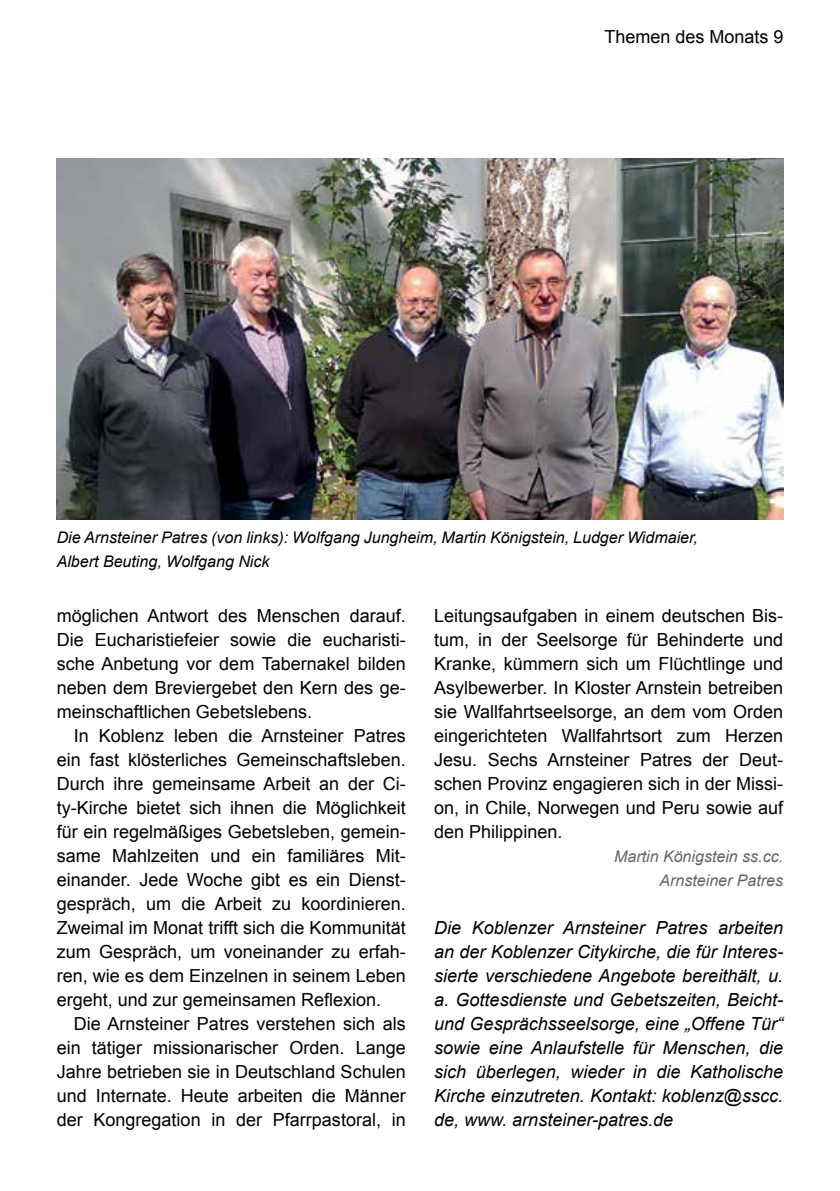
<style>
.page{position:relative;width:840px;height:1191px;background:#fff}
.page>*{position:absolute;margin:0;border:0;box-sizing:border-box;transform-origin:0 0}
.t1{font:18px/24px "Arial";color:#000;text-align:justify}
.t2{font:italic 18px/24px "Arial";color:#000;text-align:justify}
.t3{font:italic 16px/24px "Arial";color:#000}
.t4{font:italic 16px/24px "Arial";color:#636466;text-align:right}
</style>
<div class="page">
<img style="left:57px;top:159px;width:725px;height:360px">
<p class="t1" style="left:604px;top:25px;width:181px">Themen des Monats 9</p>
<p class="t3" style="left:57px;top:525px;width:642px">Die Arnsteiner Patres (von links): Wolfgang Jungheim, Martin Königstein, Ludger Widmaier,<br>Albert Beuting, Wolfgang Nick</p>
<p class="t1" style="left:57px;top:603px;width:350px">möglichen Antwort des Menschen darauf.<br>Die Eucharistiefeier sowie die eucharisti&shy;sche Anbetung vor dem Tabernakel bilden neben dem Breviergebet den Kern des ge&shy;meinschaftlichen Gebetslebens.</p>
<p class="t1" style="left:57px;top:723px;width:350px;text-indent:17px">In Koblenz leben die Arnsteiner Patres ein fast klösterliches Gemeinschaftsleben.<br>Durch ihre gemeinsame Arbeit an der Ci&shy;ty-Kirche bietet sich ihnen die Möglichkeit für ein regelmäßiges Gebetsleben, gemein&shy;same Mahlzeiten und ein familiäres Mit&shy;einander. Jede Woche gibt es ein Dienst&shy;gespräch, um die Arbeit zu koordinieren.<br>Zweimal im Monat trifft sich die Kommunität zum Gespräch, um voneinander zu erfah&shy;ren, wie es dem Einzelnen in seinem Leben ergeht, und zur gemeinsamen Reflexion.</p>
<p class="t1" style="left:57px;top:1011px;width:350px;text-indent:17px">Die Arnsteiner Patres verstehen sich als ein tätiger missionarischer Orden. Lange Jahre betrieben sie in Deutschland Schulen und Internate. Heute arbeiten die Männer der Kongregation in der Pfarrpastoral, in</p>
<p class="t1" style="left:434px;top:603px;width:350px">Leitungsaufgaben in einem deutschen Bis&shy;tum, in der Seelsorge für Behinderte und Kranke, kümmern sich um Flüchtlinge und Asylbewerber. In Kloster Arnstein betreiben sie Wallfahrtseelsorge, an dem vom Orden eingerichteten Wallfahrtsort zum Herzen Jesu. Sechs Arnsteiner Patres der Deut&shy;schen Provinz engagieren sich in der Missi&shy;on, in Chile, Norwegen und Peru sowie auf den Philippinen.</p>
<p class="t4" style="left:613px;top:844px;width:170px">Martin Königstein ss.cc.<br>Arnsteiner Patres</p>
<p class="t2" style="left:434px;top:916px;width:350px">Die Koblenzer Arnsteiner Patres arbeiten an der Koblenzer Citykirche, die für Interes&shy;sierte verschiedene Angebote bereithält, u. a. Gottesdienste und Gebetszeiten, Beicht&shy;und Gesprächsseelsorge, eine „Offene Tür“ sowie eine Anlaufstelle für Menschen, die sich überlegen, wieder in die Katholische Kirche einzutreten. Kontakt: koblenz@sscc. de, www. arnsteiner-patres.de</p>
</div>
